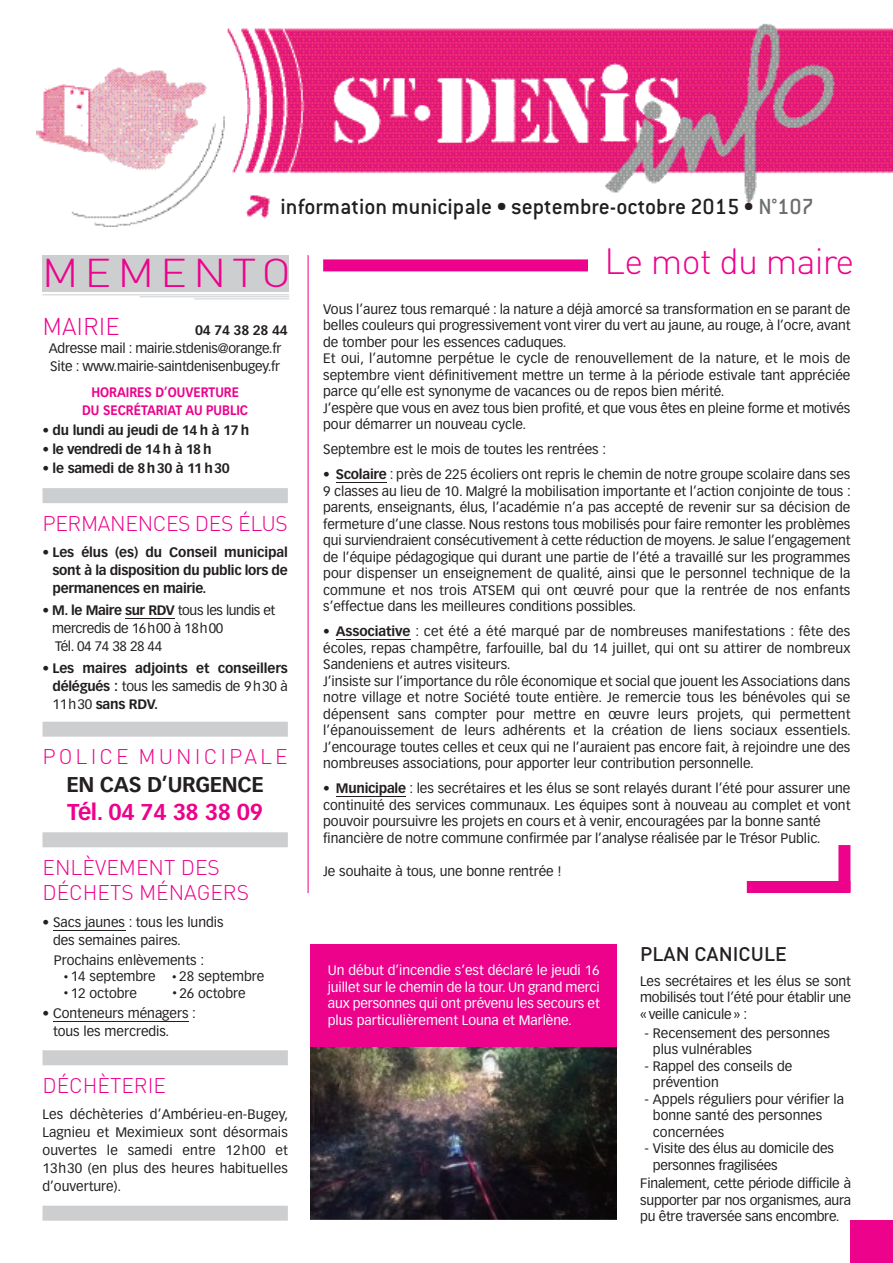
<style>
.page{position:relative;width:893px;height:1263px;background:#fff}
.page>*{position:absolute;margin:0;border:0;box-sizing:border-box;transform-origin:0 0}
.t1{font:300 39.75px "DIN";letter-spacing:.13em;color:#ed028c;scale:1.14 1}
.t2{font:300 36px "DIN";letter-spacing:-.02em;color:#ed028c}
.t3{font:500 24px "Conduit ITC";color:#231f20}
.t4{font:300 24px "DIN";color:#ed028c}
.t5{font:700 22.5px "Vectora LT Std";letter-spacing:-.02em;color:#ed028c}
.t6{font:300 21px/25.5px "DIN";color:#ed028c}
.t7{font:300 21px "DIN";letter-spacing:.145em;color:#ed028c}
.t8{font:700 21px "Vectora LT Std";letter-spacing:-.02em;color:#231f20}
.t9{font:500 19.5px "DIN";color:#231f20}
.t10{font:13.5px/16.5px "Vectora LT Std";color:#231f20}
.t11{font:700 13.5px/18px "Vectora LT Std";letter-spacing:-.02em;color:#231f20;text-align:justify}
.t12{font:13.5px/16.5px "Vectora LT Std";color:#fff;text-align:justify}
.t13{font:13.5px/18px "Vectora LT Std";letter-spacing:-.03em;color:#231f20}
.t14{font:700 13.5px/18px "Vectora LT Std";color:#ed028c;text-align:center;scale:.9 1}
.s1{color:#6c6d70}
.s2{font-weight:400}
.s3{font-weight:700}
.s4{font-size:9px}
</style>
<div class="page">
<img style="left:36px;top:23px;width:857px;height:204px">
<div style="left:323px;top:259px;width:527px;height:12px;background:#ed028c"></div>
<hr style="left:336px;top:482px;width:50px;height:1px;background:#231f20">
<hr style="left:336px;top:639px;width:75px;height:1px;background:#231f20">
<hr style="left:336px;top:796px;width:70px;height:1px;background:#231f20">
<div style="left:588px;top:246px;width:283px;height:40px;background:#fff"></div>
<div style="left:43px;top:255px;width:246px;height:36px;background:#cdced0"></div>
<hr style="left:43px;top:294px;width:246px;height:1px;background:#cdced0">
<hr style="left:140px;top:296px;width:149px;height:1px;background:#cdced0">
<hr style="left:194px;top:298px;width:95px;height:1px;background:#cdced0">
<div style="left:43px;top:488px;width:245px;height:15px;background:#cdced0"></div>
<hr style="left:125px;top:618px;width:49px;height:1px;background:#231f20">
<div style="left:43px;top:722px;width:245px;height:15px;background:#cdced0"></div>
<div style="left:43px;top:832px;width:245px;height:15px;background:#cdced0"></div>
<hr style="left:53px;top:930px;width:72px;height:1px;background:#231f20">
<hr style="left:53px;top:1021px;width:135px;height:1px;background:#231f20">
<div style="left:43px;top:1050px;width:245px;height:15px;background:#cdced0"></div>
<div style="left:43px;top:1206px;width:245px;height:15px;background:#cdced0"></div>
<hr style="left:308px;top:255px;width:1px;height:638px;background:#ed028c">
<div style="left:850px;top:1220px;width:43px;height:43px;background:#ed028c"></div>
<img style="left:311px;top:1046px;width:306px;height:173px">
<div style="left:311px;top:944px;width:306px;height:102px;background:#ed028c"></div>
<div style="left:747px;top:881px;width:103px;height:12px;background:#ed028c"></div>
<div style="left:838px;top:845px;width:12px;height:46px;background:#ed028c"></div>
<h3 class="t3" style="left:281px;top:193px;width:535px">information municipale • septembre-octobre 2015 • <span class="s1">N°107</span></h3>
<h1 class="t1" style="left:42px;top:250px;width:220px">MEMENTO</h1>
<h2 class="t2" style="left:605px;top:240px;width:251px">Le mot du maire</h2>
<h3 class="t4" style="left:43px;top:313px;width:79px">MAIRIE</h3>
<p class="t11" style="left:195px;top:322px;width:94px">04 74 38 28 44</p>
<p class="t10" style="left:49px;top:340px;width:234px;line-height:18px">Adresse mail : mairie.stdenis@orange.fr<br>Site : www.mairie-saintdenisenbugey.fr</p>
<p class="t14" style="left:82px;top:384px;width:186px">HORAIRES D’OUVERTURE<br>DU SECRÉTARIAT AU PUBLIC</p>
<p class="t11" style="left:43px;top:422px;width:208px">• du lundi au jeudi de 14 h à 17 h</p>
<p class="t11" style="left:43px;top:441px;width:171px">• le vendredi de 14 h à 18 h</p>
<p class="t11" style="left:43px;top:460px;width:189px">• le samedi de 8h30 à 11 h30</p>
<h3 class="t6" style="left:43px;top:511px;width:247px">PERMANENCES DES ÉLUS</h3>
<p class="t11" style="left:52px;top:544px;width:237px;text-indent:-10px"><span class="s2">•</span> Les élus (es) du Conseil municipal sont à la disposition du public lors de permanences en mairie.</p>
<p class="t13" style="left:52px;top:602px;width:225px;text-indent:-10px">• <span class="s3">M. le Maire sur RDV</span> tous les lundis et mercredis de 16h00 à 18h00<br>Tél. 04 74 38 28 44</p>
<p class="t11" style="left:52px;top:660px;width:237px;text-indent:-10px"><span class="s2">•</span> Les maires adjoints et conseillers délégués : <span class="s2">tous les samedis de 9h30 à 11h30</span> sans RDV.</p>
<h3 class="t7" style="left:43px;top:745px;width:247px">POLICE MUNICIPALE</h3>
<h3 class="t8" style="left:66px;top:776px;width:199px">EN CAS D’URGENCE</h3>
<h3 class="t5" style="left:67px;top:802px;width:197px">Tél. 04 74 38 38 09</h3>
<h3 class="t6" style="left:43px;top:855px;width:208px">ENLÈVEMENT DES<br>DÉCHETS MÉNAGERS</h3>
<p class="t10" style="left:53px;top:914px;width:172px;line-height:18px;text-indent:-10px">• Sacs jaunes : tous les lundis des semaines paires.</p>
<p class="t10" style="left:54px;top:952px;width:152px">Prochains enlèvements :</p>
<p class="t10" style="left:64px;top:969px;width:202px"><span class="s4">•</span> 14 septembre <span class="s4">•</span> 28 septembre</p>
<p class="t10" style="left:64px;top:985px;width:75px"><span class="s4">•</span> 12 octobre</p>
<p class="t10" style="left:172px;top:985px;width:75px"><span class="s4">•</span> 26 octobre</p>
<p class="t10" style="left:53px;top:1005px;width:144px;line-height:18px;text-indent:-10px">• Conteneurs ménagers : tous les mercredis.</p>
<h3 class="t6" style="left:43px;top:1073px;width:125px">DÉCHÈTERIE</h3>
<p class="t10" style="left:42px;top:1106px;width:247px;line-height:18px;text-align:justify">Les déchèteries d’Ambérieu-en-Bugey, Lagnieu et Meximieux sont désormais ouvertes le samedi entre 12h00 et 13h30 (en plus des heures habituelles d’ouverture).</p>
<p class="t10" style="left:323px;top:301px;width:529px">Vous l’aurez tous remarqué : la nature a déjà amorcé sa transformation en se parant de belles couleurs qui progressivement vont virer du vert au jaune, au rouge, à l’ocre, avant de tomber pour les essences caduques.<br>Et oui, l’automne perpétue le cycle de renouvellement de la nature, et le mois de septembre vient définitivement mettre un terme à la période estivale tant appréciée parce qu’elle est synonyme de vacances ou de repos bien mérité.<br>J’espère que vous en avez tous bien profité, et que vous êtes en pleine forme et motivés pour démarrer un nouveau cycle.</p>
<p class="t10" style="left:323px;top:442px;width:285px">Septembre est le mois de toutes les rentrées :</p>
<p class="t10" style="left:323px;top:467px;width:529px;text-align:justify">• <span class="s3">Scolaire</span> : près de 225 écoliers ont repris le chemin de notre groupe scolaire dans ses 9 classes au lieu de 10. Malgré la mobilisation importante et l’action conjointe de tous : parents, enseignants, élus, l’académie n’a pas accepté de revenir sur sa décision de fermeture d’une classe. Nous restons tous mobilisés pour faire remonter les problèmes qui surviendraient consécutivement à cette réduction de moyens. Je salue l’engagement de l’équipe pédagogique qui durant une partie de l’été a travaillé sur les programmes pour dispenser un enseignement de qualité, ainsi que le personnel technique de la commune et nos trois ATSEM qui ont œuvré pour que la rentrée de nos enfants s’effectue dans les meilleures conditions possibles.</p>
<p class="t10" style="left:323px;top:624px;width:529px">• <span class="s3">Associative</span> : cet été a été marqué par de nombreuses manifestations : fête des écoles, repas champêtre, farfouille, bal du 14 juillet, qui ont su attirer de nombreux Sandeniens et autres visiteurs.<br>J’insiste sur l’importance du rôle économique et social que jouent les Associations dans notre village et notre Société toute entière. Je remercie tous les bénévoles qui se dépensent sans compter pour mettre en œuvre leurs projets, qui permettent l’épanouissement de leurs adhérents et la création de liens sociaux essentiels.<br>J’encourage toutes celles et ceux qui ne l’auraient pas encore fait, à rejoindre une des nombreuses associations, pour apporter leur contribution personnelle.</p>
<p class="t10" style="left:323px;top:781px;width:529px">• <span class="s3">Municipale</span> : les secrétaires et les élus se sont relayés durant l’été pour assurer une continuité des services communaux. Les équipes sont à nouveau au complet et vont pouvoir poursuivre les projets en cours et à venir, encouragées par la bonne santé financière de notre commune confirmée par l’analyse réalisée par le Trésor Public.</p>
<p class="t10" style="left:323px;top:863px;width:240px">Je souhaite à tous, une bonne rentrée !</p>
<h3 class="t9" style="left:640px;top:943px;width:148px">PLAN CANICULE</h3>
<p class="t10" style="left:640px;top:974px;width:212px;text-align:justify">Les secrétaires et les élus se sont mobilisés tout l’été pour établir une « veille canicule » :</p>
<p class="t10" style="left:653px;top:1025px;width:179px;text-indent:-9px">- Recensement des personnes plus vulnérables</p>
<p class="t10" style="left:653px;top:1058px;width:141px;text-indent:-9px">- Rappel des conseils de prévention</p>
<p class="t10" style="left:653px;top:1091px;width:193px;text-indent:-9px">- Appels réguliers pour vérifier la bonne santé des personnes concernées</p>
<p class="t10" style="left:653px;top:1141px;width:182px;text-indent:-9px">- Visite des élus au domicile des personnes fragilisées</p>
<p class="t10" style="left:640px;top:1176px;width:212px;text-align:justify">Finalement, cette période difficile à supporter par nos organismes, aura pu être traversée sans encombre.</p>
<p class="t12" style="left:328px;top:963px;width:273px">Un début d’incendie s’est déclaré le jeudi 16 juillet sur le chemin de la tour. Un grand merci aux personnes qui ont prévenu les secours et plus particulièrement Louna et Marlène.</p>
</div>
